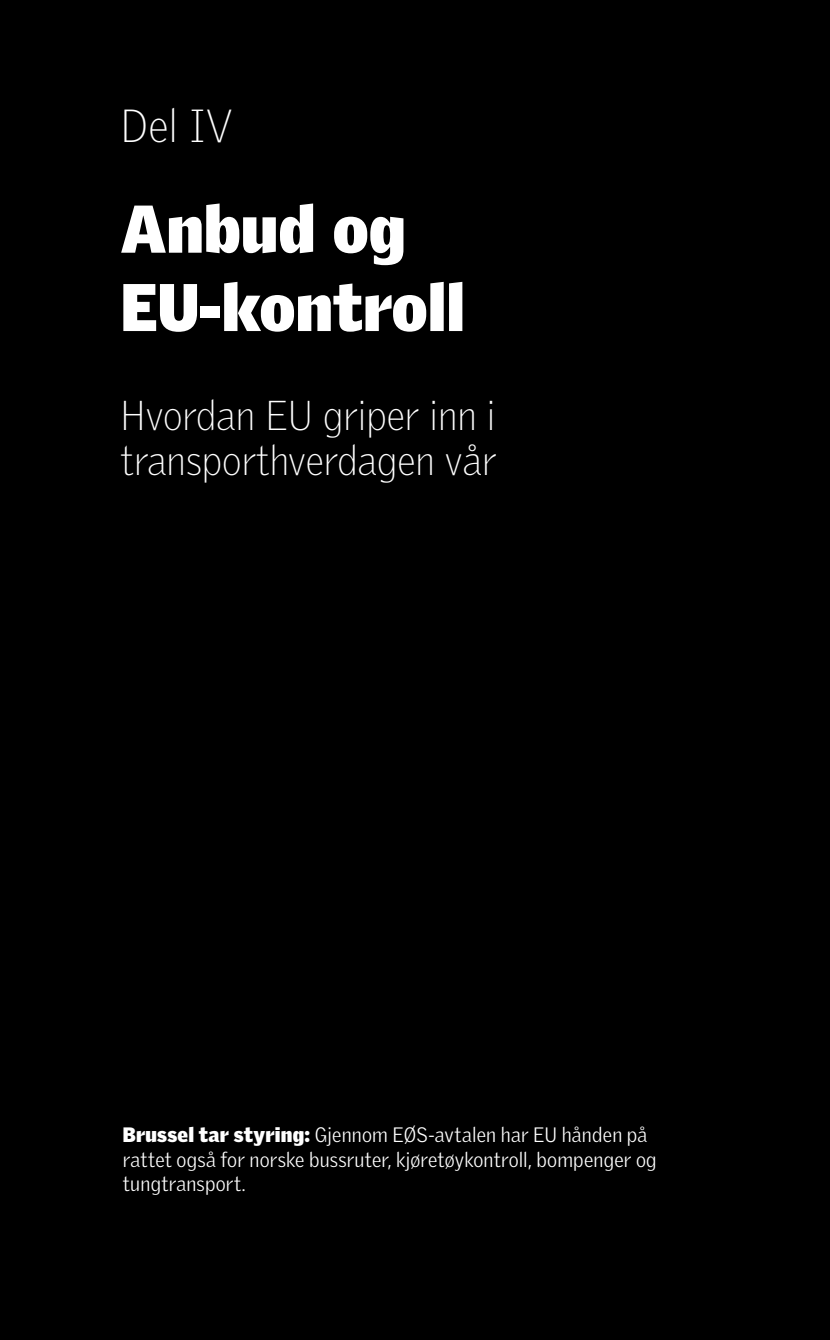
<style>
.page{position:relative;width:830px;height:1340px;background:#fff}
.page>*{position:absolute;margin:0;border:0;box-sizing:border-box;transform-origin:0 0}
.t1{font:900 65.25px/78.3px "Griffith Gothic";color:#fff}
.t2{font:100 45px "Griffith Gothic";color:#fff}
.t3{font:100 40.5px/45px "Griffith Gothic";color:#fff}
.t4{font:300 20.25px/24.3px "Griffith Gothic";letter-spacing:.01em;color:#fff}
.s1{font-weight:900}
</style>
<div class="page">
<div style="left:0;top:0;width:829px;height:1339px;background:#000"></div>
<h2 class="t2" style="left:121px;top:99px;width:114px">Del IV</h2>
<h1 class="t1" style="left:121px;top:188px;width:346px">Anbud og<br>EU-kontroll</h1>
<h3 class="t3" style="left:121px;top:392px;width:377px">Hvordan EU griper inn i transporthverdagen vår</h3>
<p class="t4" style="left:123px;top:1122px;width:535px"><span class="s1">Brussel tar styring:</span> Gjennom EØS-avtalen har EU hånden på rattet også for norske bussruter, kjøretøykontroll, bompenger og tungtransport.</p>
</div>
